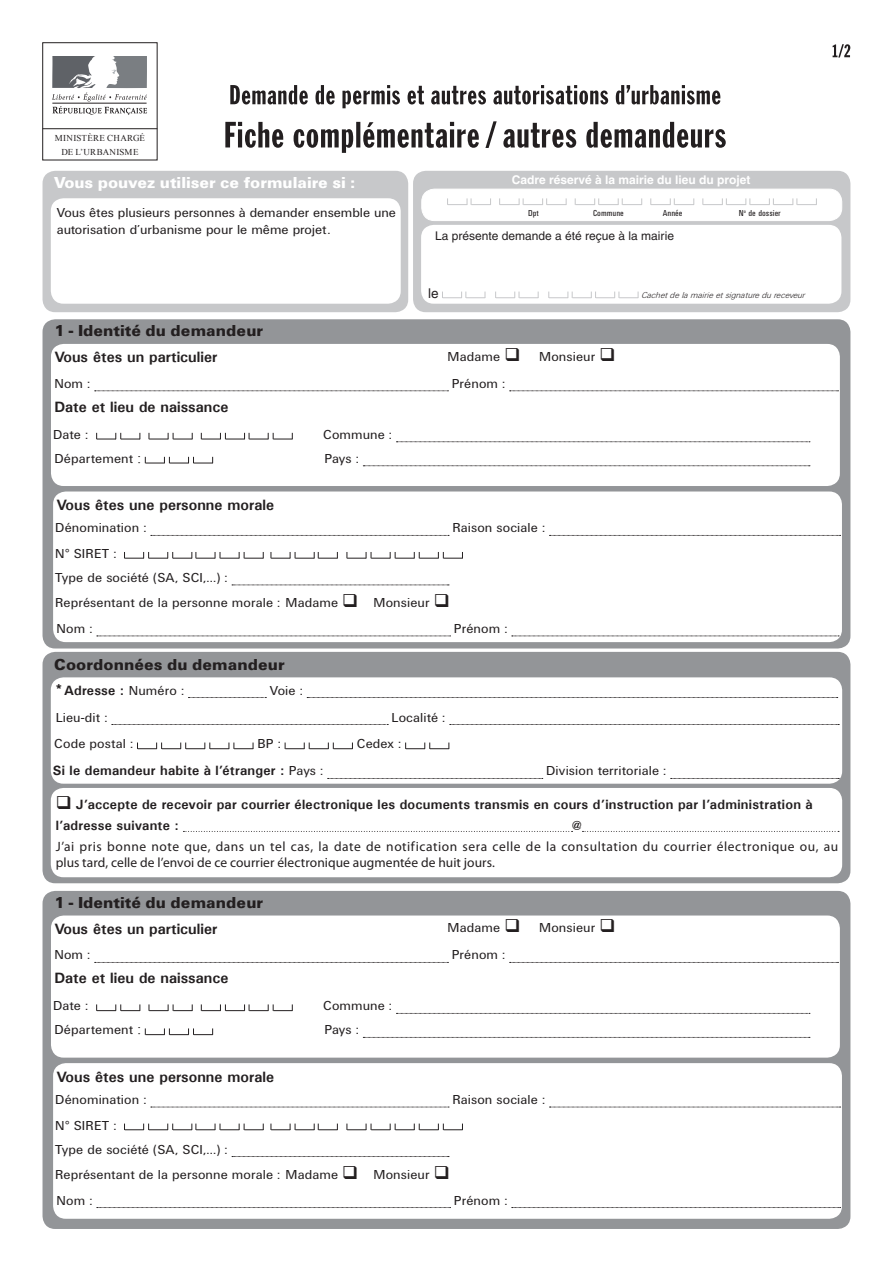
<style>
.page{position:relative;width:893px;height:1263px;background:#fff}
.page>*{position:absolute;margin:0;border:0;box-sizing:border-box;transform-origin:0 0}
.t1{font:16.5px "Univers Black DTC";letter-spacing:.005em;color:#231f20}
.t2{font:16.5px "Univers Black DTC";color:#fff}
.t3{font:700 15px "Univers";color:#231f20}
.t4{font:13.5px/24px "Univers DTC";letter-spacing:.01em;color:#231f20}
.t5{font:13.5px/16.2px "Myriad Pro";letter-spacing:.035em;color:#231f20}
.t6{font:700 13.5px/21px "Univers";letter-spacing:.015em;color:#231f20}
.t7{font:13.5px "Helvetica";color:#231f20}
.t8{font:700 12px "Helvetica";color:#fff}
.t9{font:12px "Helvetica";color:#231f20}
.t10{font:9px "Univers Light Oblique DTC";color:#231f20}
.t11{font:9px/13.5px "Times New Roman";letter-spacing:.035em;color:#231f20;text-align:center}
.t12{font:9px "Univers Roman Cond DTC";color:#231f20}
.s1{font-family:"Times New Roman";font-size:15px}
.s2{font-family:"Univers Black DTC";font-weight:400;font-size:16.5px}
.s3{font-family:"Univers DTC";font-weight:400}
</style>
<div class="page">
<div style="left:43px;top:171px;width:365px;height:141px;background:#c7c8ca;border-radius:13px"></div>
<div style="left:51px;top:198px;width:350px;height:106px;background:#fff;border-radius:13px"></div>
<div style="left:413px;top:171px;width:437px;height:141px;background:#c7c8ca;border-radius:13px"></div>
<div style="left:421px;top:225px;width:420px;height:79px;background:#fff;border-radius:13px"></div>
<svg style="left:442px;top:292px;width:44px;height:6px"></svg>
<svg style="left:495px;top:292px;width:44px;height:6px"></svg>
<svg style="left:548px;top:292px;width:91px;height:6px"></svg>
<div style="left:422px;top:189px;width:420px;height:32px;background:#fff;border-radius:13px"></div>
<div style="left:422px;top:189px;width:420px;height:32px;border:1px solid #fff;border-radius:13px"></div>
<svg style="left:447px;top:198px;width:44px;height:7px"></svg>
<svg style="left:499px;top:198px;width:68px;height:7px"></svg>
<svg style="left:575px;top:198px;width:67px;height:7px"></svg>
<svg style="left:650px;top:198px;width:44px;height:7px"></svg>
<svg style="left:703px;top:198px;width:114px;height:7px"></svg>
<svg style="left:230px;top:85px;width:490px;height:23px"></svg>
<svg style="left:225px;top:121px;width:501px;height:32px"></svg>
<svg style="left:833px;top:44px;width:17px;height:14px"></svg>
<svg style="left:52px;top:57px;width:95px;height:58px"></svg>
<hr style="left:43px;top:128px;width:114px;height:1px;background:#231f20">
<div style="left:43px;top:319px;width:807px;height:329px;background:#939598;border-radius:13px"></div>
<div style="left:51px;top:344px;width:789px;height:142px;background:#fff;border-radius:13px"></div>
<svg style="left:95px;top:391px;width:353px;height:1px"></svg>
<svg style="left:510px;top:391px;width:328px;height:1px"></svg>
<svg style="left:396px;top:441px;width:414px;height:1px"></svg>
<svg style="left:363px;top:465px;width:447px;height:1px"></svg>
<svg style="left:96px;top:433px;width:45px;height:7px"></svg>
<svg style="left:149px;top:433px;width:44px;height:7px"></svg>
<svg style="left:201px;top:433px;width:92px;height:7px"></svg>
<svg style="left:145px;top:457px;width:68px;height:7px"></svg>
<div style="left:53px;top:491px;width:789px;height:151px;background:#fff;border-radius:13px"></div>
<svg style="left:151px;top:535px;width:298px;height:1px"></svg>
<svg style="left:549px;top:535px;width:292px;height:1px"></svg>
<svg style="left:232px;top:585px;width:217px;height:1px"></svg>
<svg style="left:97px;top:636px;width:354px;height:1px"></svg>
<svg style="left:512px;top:636px;width:327px;height:1px"></svg>
<svg style="left:124px;top:552px;width:140px;height:7px"></svg>
<svg style="left:271px;top:552px;width:67px;height:7px"></svg>
<svg style="left:347px;top:552px;width:116px;height:7px"></svg>
<div style="left:43px;top:891px;width:807px;height:338px;background:#939598;border-radius:13px"></div>
<div style="left:51px;top:915px;width:789px;height:142px;background:#fff;border-radius:13px"></div>
<svg style="left:95px;top:962px;width:353px;height:1px"></svg>
<svg style="left:510px;top:962px;width:328px;height:1px"></svg>
<svg style="left:396px;top:1013px;width:414px;height:1px"></svg>
<svg style="left:363px;top:1037px;width:447px;height:1px"></svg>
<svg style="left:96px;top:1004px;width:45px;height:7px"></svg>
<svg style="left:149px;top:1004px;width:44px;height:7px"></svg>
<svg style="left:201px;top:1004px;width:92px;height:7px"></svg>
<svg style="left:145px;top:1028px;width:68px;height:7px"></svg>
<div style="left:53px;top:1063px;width:789px;height:156px;background:#fff;border-radius:13px"></div>
<svg style="left:151px;top:1107px;width:298px;height:1px"></svg>
<svg style="left:549px;top:1107px;width:292px;height:1px"></svg>
<svg style="left:232px;top:1156px;width:217px;height:1px"></svg>
<svg style="left:97px;top:1207px;width:354px;height:1px"></svg>
<svg style="left:512px;top:1207px;width:329px;height:1px"></svg>
<svg style="left:124px;top:1123px;width:140px;height:7px"></svg>
<svg style="left:271px;top:1123px;width:67px;height:7px"></svg>
<svg style="left:347px;top:1123px;width:116px;height:7px"></svg>
<div style="left:43px;top:652px;width:807px;height:231px;background:#939598;border-radius:13px"></div>
<div style="left:51px;top:677px;width:791px;height:107px;background:#fff;border-radius:13px"></div>
<svg style="left:188px;top:697px;width:78px;height:1px"></svg>
<svg style="left:307px;top:697px;width:531px;height:1px"></svg>
<svg style="left:112px;top:724px;width:276px;height:1px"></svg>
<svg style="left:450px;top:724px;width:389px;height:1px"></svg>
<svg style="left:328px;top:778px;width:215px;height:1px"></svg>
<svg style="left:671px;top:778px;width:168px;height:1px"></svg>
<svg style="left:137px;top:742px;width:117px;height:7px"></svg>
<svg style="left:285px;top:742px;width:68px;height:7px"></svg>
<svg style="left:405px;top:742px;width:45px;height:7px"></svg>
<div style="left:51px;top:788px;width:791px;height:89px;background:#fff;border-radius:13px"></div>
<svg style="left:183px;top:831px;width:390px;height:1px"></svg>
<svg style="left:582px;top:831px;width:257px;height:1px"></svg>
<p class="t11" style="left:55px;top:131px;width:92px">MINISTÈRE CHARGÉ<br>DE L’URBANISME</p>
<p class="t2" style="left:54px;top:173px;width:302px">Vous pouvez utiliser ce formulaire si :</p>
<p class="t4" style="left:57px;top:204px;width:341px;line-height:16.5px">Vous êtes plusieurs personnes à demander ensemble une autorisation d’urbanisme pour le même projet.</p>
<p class="t8" style="left:512px;top:173px;width:240px">Cadre réservé à la mairie du lieu du projet</p>
<p class="t12" style="left:528px;top:208px;width:12px">Dpt</p>
<p class="t12" style="left:593px;top:208px;width:32px">Commune</p>
<p class="t12" style="left:663px;top:208px;width:21px">Année</p>
<p class="t12" style="left:739px;top:208px;width:44px">N<sup>o</sup> de dossier</p>
<p class="t9" style="left:435px;top:229px;width:240px">La présente demande a été reçue à la mairie</p>
<p class="t7" style="left:428px;top:285px;width:12px">le</p>
<p class="t10" style="left:641px;top:290px;width:165px">Cachet de la mairie et signature du receveur</p>
<p class="t1" style="left:54px;top:321px;width:210px">1 - Identité du demandeur</p>
<p class="t3" style="left:54px;top:348px;width:165px">Vous êtes un particulier</p>
<p class="t4" style="left:448px;top:344px;width:169px">Madame ❑ Monsieur ❑</p>
<p class="t4" style="left:54px;top:371px;width:37px">Nom :</p>
<p class="t4" style="left:452px;top:371px;width:55px">Prénom :</p>
<p class="t3" style="left:54px;top:397px;width:176px">Date et lieu de naissance</p>
<p class="t4" style="left:53px;top:422px;width:37px">Date :</p>
<p class="t4" style="left:323px;top:422px;width:70px">Commune :</p>
<p class="t4" style="left:54px;top:446px;width:88px">Département <span class="s1">:</span></p>
<p class="t4" style="left:324px;top:446px;width:36px">Pays :</p>
<p class="t3" style="left:57px;top:496px;width:219px">Vous êtes une personne morale</p>
<p class="t4" style="left:55px;top:516px;width:93px">Dénomination :</p>
<p class="t4" style="left:452px;top:516px;width:94px">Raison sociale :</p>
<p class="t4" style="left:55px;top:541px;width:174px">N° SIRET :<br>Type de société (SA, SCI,...) :</p>
<p class="t4" style="left:55px;top:590px;width:396px;line-height:25.5px">Représentant de la personne morale : Madame ❑ Monsieur ❑<br>Nom :</p>
<p class="t4" style="left:454px;top:616px;width:55px">Prénom :</p>
<p class="t1" style="left:54px;top:656px;width:232px">Coordonnées du demandeur</p>
<p class="t6" style="left:56px;top:679px;width:130px"><span class="s2">*</span> Adresse : <span class="s3">Numéro :</span></p>
<p class="t4" style="left:270px;top:678px;width:35px">Voie :</p>
<p class="t4" style="left:56px;top:705px;width:53px">Lieu-dit :</p>
<p class="t4" style="left:392px;top:705px;width:55px">Localité :</p>
<p class="t4" style="left:54px;top:732px;width:80px">Code postal :</p>
<p class="t4" style="left:257px;top:732px;width:25px">BP :</p>
<p class="t4" style="left:357px;top:732px;width:46px">Cedex :</p>
<p class="t6" style="left:53px;top:760px;width:272px">Si le demandeur habite à l’étranger : <span class="s3">Pays :</span></p>
<p class="t4" style="left:546px;top:759px;width:122px">Division territoriale :</p>
<p class="t6" style="left:56px;top:794px;width:759px">❑ J’accepte de recevoir par courrier électronique les documents transmis en cours d’instruction par l’administration à l’adresse suivante :</p>
<p class="t4" style="left:572px;top:813px;width:12px">@</p>
<p class="t5" style="left:56px;top:838px;width:784px">J’ai pris bonne note que, dans un tel cas, la date de notification sera celle de la consultation du courrier électronique ou, au plus tard, celle de l’envoi de ce courrier électronique augmentée de huit jours.</p>
<p class="t1" style="left:54px;top:893px;width:210px">1 - Identité du demandeur</p>
<p class="t3" style="left:54px;top:920px;width:165px">Vous êtes un particulier</p>
<p class="t4" style="left:448px;top:916px;width:169px">Madame ❑ Monsieur ❑</p>
<p class="t4" style="left:54px;top:943px;width:37px">Nom :</p>
<p class="t4" style="left:452px;top:943px;width:55px">Prénom :</p>
<p class="t3" style="left:54px;top:969px;width:176px">Date et lieu de naissance</p>
<p class="t4" style="left:53px;top:994px;width:37px">Date :</p>
<p class="t4" style="left:323px;top:994px;width:70px">Commune :</p>
<p class="t4" style="left:54px;top:1018px;width:88px">Département <span class="s1">:</span></p>
<p class="t4" style="left:324px;top:1018px;width:36px">Pays :</p>
<p class="t3" style="left:57px;top:1067px;width:219px">Vous êtes une personne morale</p>
<p class="t4" style="left:55px;top:1087px;width:93px">Dénomination :</p>
<p class="t4" style="left:452px;top:1087px;width:94px">Raison sociale :</p>
<p class="t4" style="left:55px;top:1113px;width:174px">N° SIRET :<br>Type de société (SA, SCI,...) :</p>
<p class="t4" style="left:55px;top:1162px;width:396px;line-height:25.5px">Représentant de la personne morale : Madame ❑ Monsieur ❑<br>Nom :</p>
<p class="t4" style="left:454px;top:1188px;width:55px">Prénom :</p>
</div>
